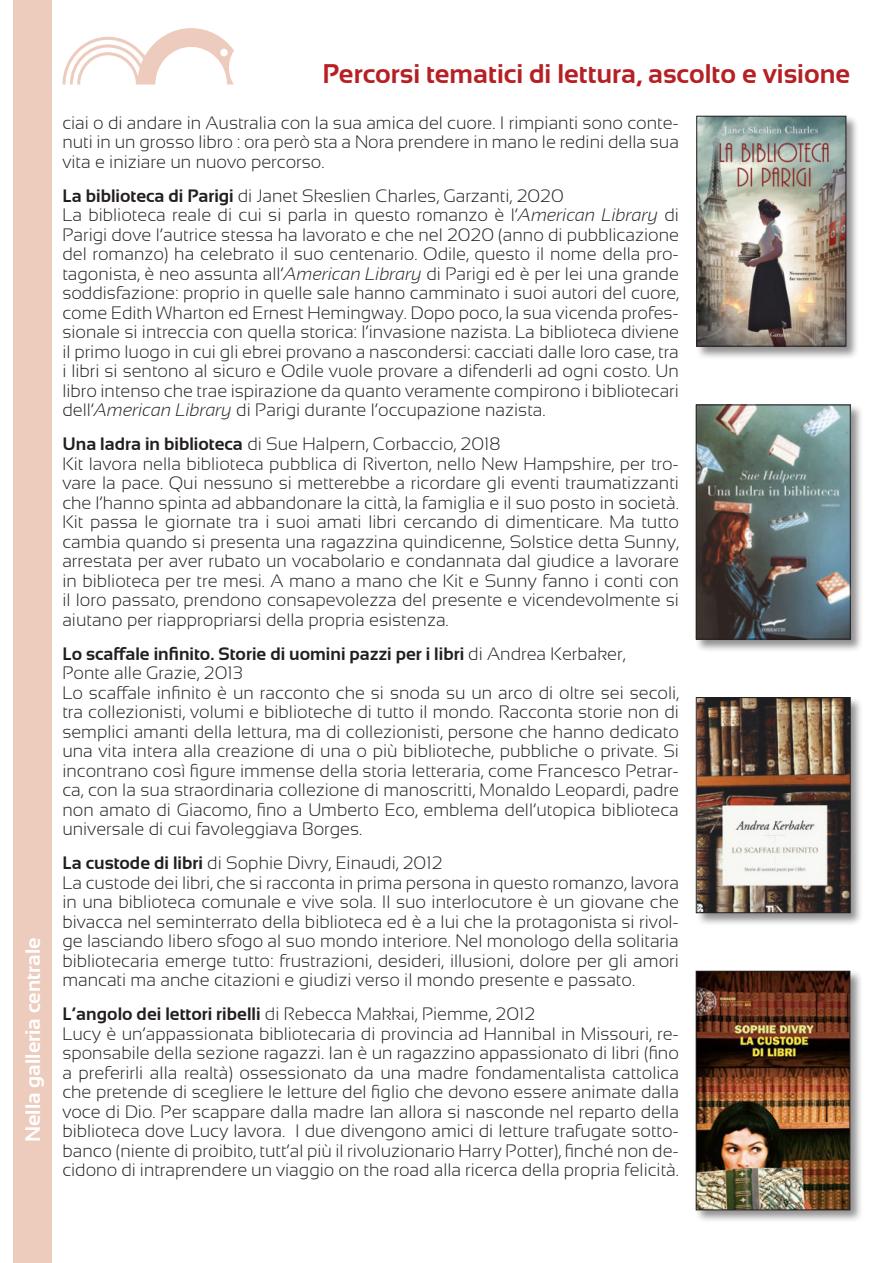
<style>
.page{position:relative;width:893px;height:1263px;background:#fff}
.page>*{position:absolute;margin:0;border:0;box-sizing:border-box;transform-origin:0 0}
.t1{font:700 27px "Sansation";color:#b62024}
.t2{font:700 21px "Sansation";color:#fff}
.t3{font:300 18px/19.5px "Sansation";color:#231f20}
.s1{font-weight:700}
.s2{font-style:italic}
</style>
<div class="page">
<div style="left:696px;top:115px;width:163px;height:244px;background:#231f20;opacity:.5"></div>
<img style="left:698px;top:118px;width:146px;height:226px">
<div style="left:696px;top:116px;width:150px;height:230px;border:1px solid #231f20"></div>
<div style="left:695px;top:404px;width:169px;height:248px;background:#231f20;opacity:.5"></div>
<img style="left:698px;top:407px;width:150px;height:230px">
<div style="left:696px;top:405px;width:154px;height:234px;border:1px solid #231f20"></div>
<svg style="left:63px;top:28px;width:171px;height:57px"></svg>
<div style="left:13px;top:0;width:39px;height:1263px;background:#edcbbd"></div>
<div style="left:695px;top:696px;width:169px;height:230px;background:#231f20;opacity:.5"></div>
<img style="left:698px;top:699px;width:150px;height:212px">
<div style="left:696px;top:697px;width:154px;height:216px;border:1px solid #231f20"></div>
<div style="left:695px;top:970px;width:168px;height:253px;background:#231f20;opacity:.5"></div>
<img style="left:698px;top:973px;width:150px;height:235px">
<div style="left:696px;top:971px;width:154px;height:239px;border:1px solid #231f20"></div>
<p class="t2" style="left:25px;top:1142px;width:206px;rotate:-90deg">Nella galleria centrale</p>
<h1 class="t1" style="left:322px;top:64px;width:529px">Percorsi tematici di lettura, ascolto e visione</h1>
<p class="t3" style="left:62px;top:114px;width:618px;text-align:justify">ciai o di andare in Australia con la sua amica del cuore. I rimpianti sono conte&shy;nuti in un grosso libro : ora però sta a Nora prendere in mano le redini della sua vita e iniziare un nuovo percorso.</p>
<p class="t3" style="left:62px;top:187px;width:618px"><span class="s1">La biblioteca di Parigi</span> di Janet Skeslien Charles, Garzanti, 2020<br>La biblioteca reale di cui si parla in questo romanzo è l’<span class="s2">American Library</span> di Parigi dove l’autrice stessa ha lavorato e che nel 2020 (anno di pubblicazione del romanzo) ha celebrato il suo centenario. Odile, questo il nome della pro&shy;tagonista, è neo assunta all’<span class="s2">American Library</span> di Parigi ed è per lei una grande soddisfazione: proprio in quelle sale hanno camminato i suoi autori del cuore, come Edith Wharton ed Ernest Hemingway. Dopo poco, la sua vicenda profes&shy;sionale si intreccia con quella storica: l’invasione nazista. La biblioteca diviene il primo luogo in cui gli ebrei provano a nascondersi: cacciati dalle loro case, tra i libri si sentono al sicuro e Odile vuole provare a difenderli ad ogni costo. Un libro intenso che trae ispirazione da quanto veramente compirono i bibliotecari dell’<span class="s2">American Library</span> di Parigi durante l’occupazione nazista.</p>
<p class="t3" style="left:62px;top:436px;width:618px"><span class="s1">Una ladra in biblioteca</span> di Sue Halpern, Corbaccio, 2018<br>Kit lavora nella biblioteca pubblica di Riverton, nello New Hampshire, per tro&shy;vare la pace. Qui nessuno si metterebbe a ricordare gli eventi traumatizzanti che l’hanno spinta ad abbandonare la città, la famiglia e il suo posto in società.<br>Kit passa le giornate tra i suoi amati libri cercando di dimenticare. Ma tutto cambia quando si presenta una ragazzina quindicenne, Solstice detta Sunny, arrestata per aver rubato un vocabolario e condannata dal giudice a lavorare in biblioteca per tre mesi. A mano a mano che Kit e Sunny fanno i conti con il loro passato, prendono consapevolezza del presente e vicendevolmente si aiutano per riappropriarsi della propria esistenza.</p>
<p class="t3" style="left:62px;top:645px;width:618px"><span class="s1">Lo scaffale infinito. Storie di uomini pazzi per i libri</span> di Andrea Kerbaker,<br>Ponte alle Grazie, 2013<br>Lo scaffale infinito è un racconto che si snoda su un arco di oltre sei secoli, tra collezionisti, volumi e biblioteche di tutto il mondo. Racconta storie non di semplici amanti della lettura, ma di collezionisti, persone che hanno dedicato una vita intera alla creazione di una o più biblioteche, pubbliche o private. Si incontrano così figure immense della storia letteraria, come Francesco Petrar&shy;ca, con la sua straordinaria collezione di manoscritti, Monaldo Leopardi, padre non amato di Giacomo, fino a Umberto Eco, emblema dell’utopica biblioteca universale di cui favoleggiava Borges.</p>
<p class="t3" style="left:62px;top:855px;width:618px"><span class="s1">La custode di libri</span> di Sophie Divry, Einaudi, 2012<br>La custode dei libri, che si racconta in prima persona in questo romanzo, lavora in una biblioteca comunale e vive sola. Il suo interlocutore è un giovane che bivacca nel seminterrato della biblioteca ed è a lui che la protagonista si rivol&shy;ge lasciando libero sfogo al suo mondo interiore. Nel monologo della solitaria bibliotecaria emerge tutto: frustrazioni, desideri, illusioni, dolore per gli amori mancati ma anche citazioni e giudizi verso il mondo presente e passato.</p>
<p class="t3" style="left:62px;top:1005px;width:618px"><span class="s1">L’angolo dei lettori ribelli</span> di Rebecca Makkai, Piemme, 2012<br>Lucy è un’appassionata bibliotecaria di provincia ad Hannibal in Missouri, re&shy;sponsabile della sezione ragazzi. Ian è un ragazzino appassionato di libri (fino a preferirli alla realtà) ossessionato da una madre fondamentalista cattolica che pretende di scegliere le letture del figlio che devono essere animate dalla voce di Dio. Per scappare dalla madre Ian allora si nasconde nel reparto della biblioteca dove Lucy lavora. I due divengono amici di letture trafugate sotto&shy;banco (niente di proibito, tutt’al più il rivoluzionario Harry Potter), finché non de&shy;cidono di intraprendere un viaggio on the road alla ricerca della propria felicità.</p>
</div>
